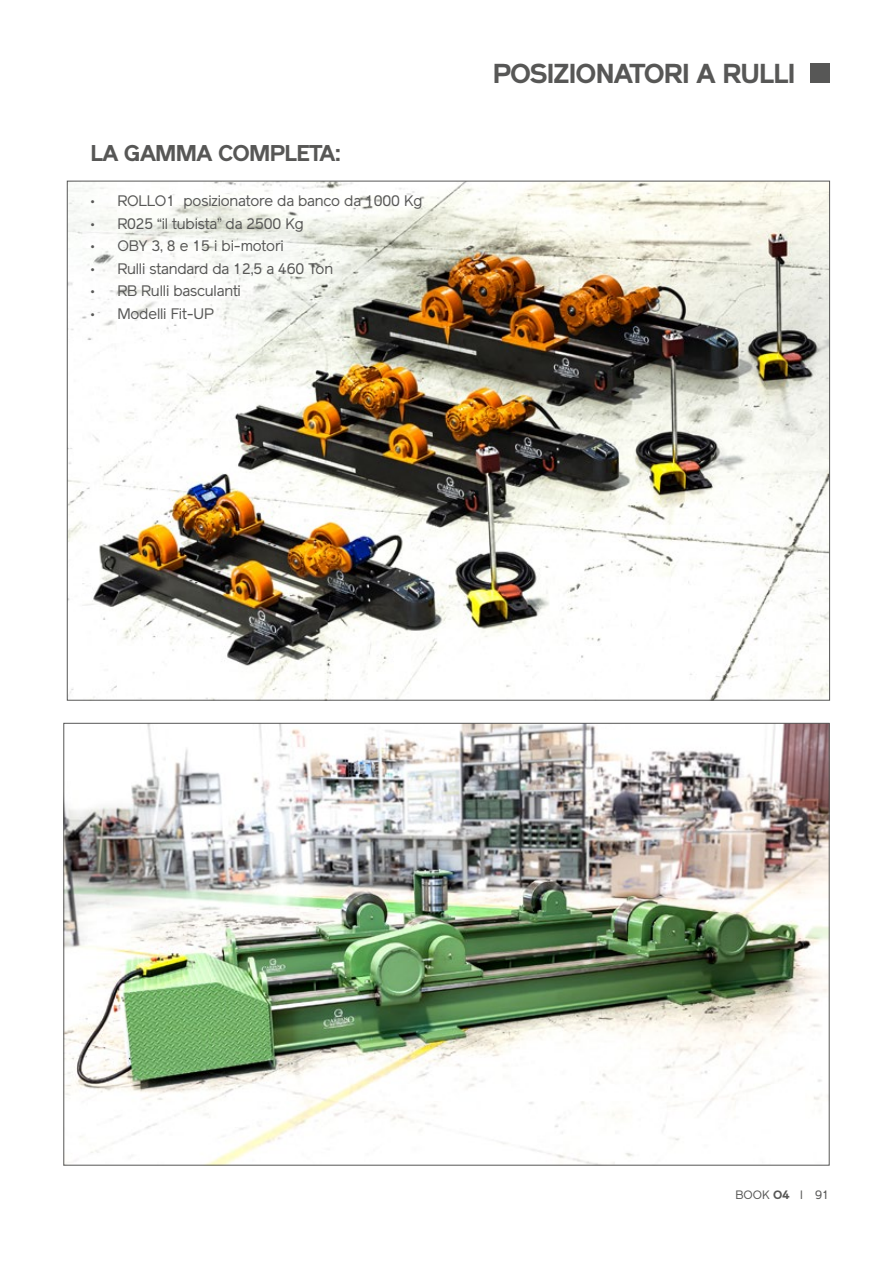
<style>
.page{position:relative;width:893px;height:1263px;background:#fff}
.page>*{position:absolute;margin:0;border:0;box-sizing:border-box;transform-origin:0 0}
.t1{font:700 27px "Reader";letter-spacing:-.03em;color:#575756}
.t2{font:700 22.5px "Reader";letter-spacing:-.03em;color:#575756}
.t3{font:15px "Reader";letter-spacing:-.01em;color:#575756}
.t4{font:12px "Reader";color:#575756}
.s1{font-weight:700}
</style>
<div class="page">
<img style="left:69px;top:183px;width:759px;height:516px">
<div style="left:810px;top:64px;width:19px;height:19px;background:#575756"></div>
<img style="left:65px;top:725px;width:763px;height:438px">
<h2 class="t2" style="left:90px;top:140px;width:252px">LA GAMMA COMPLETA:</h2>
<p class="t3" style="left:90px;top:192px;width:333px">• ROLLO1 posizionatore da banco da 1000 Kg</p>
<p class="t3" style="left:90px;top:215px;width:215px">• R025 “il tubista” da 2500 Kg</p>
<p class="t3" style="left:90px;top:237px;width:195px">• OBY 3, 8 e 15 i bi-motori</p>
<p class="t3" style="left:90px;top:260px;width:244px">• Rulli standard da 12,5 a 460 Ton</p>
<p class="t3" style="left:90px;top:282px;width:152px">• RB Rulli basculanti</p>
<p class="t3" style="left:90px;top:305px;width:125px">• Modelli Fit-UP</p>
<h1 class="t1" style="left:493px;top:58px;width:304px">POSIZIONATORI A RULLI</h1>
<p class="t4" style="left:736px;top:1188px;width:95px">BOOK <span class="s1">O4</span> I 91</p>
</div>
